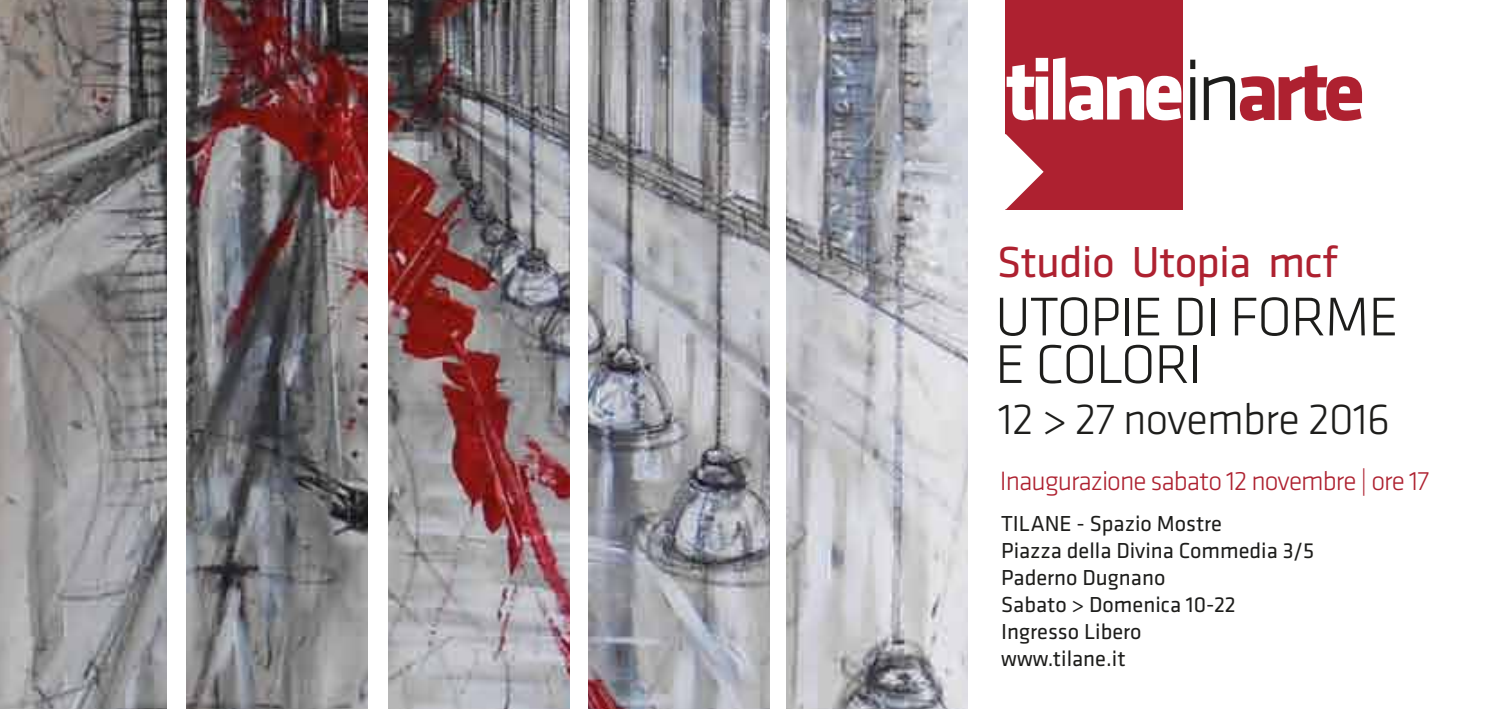
<style>
.page{position:relative;width:1489px;height:709px;background:#fff}
.page>*{position:absolute;margin:0;border:0;box-sizing:border-box;transform-origin:0 0}
.t1{font:700 88px "Klavika";letter-spacing:-.075em;color:#fff}
.t2{font:300 56.5px/47.5px "Klavika";letter-spacing:-.02em;color:#1d1d1b}
.t3{font:300 45px "Klavika";letter-spacing:-.02em;color:#1d1d1b}
.t4{font:45px "Klavika";letter-spacing:-.02em;color:#ae2130}
.t5{font:300 27.5px "Klavika";letter-spacing:-.035em;color:#ae2130}
.t6{font:22.5px/27px "Klavika";color:#1d1d1b}
.s1{font-weight:300;color:#1d1d1b}
.s2{color:#ae2130}
</style>
<div class="page">
<div style="left:1005px;top:0;width:177px;height:210px;background:#ae2130"></div>
<svg style="left:967px;top:134px;width:76px;height:76px"></svg>
<img style="left:0;top:0;width:167px;height:709px">
<img style="left:186px;top:0;width:182px;height:709px">
<img style="left:786px;top:0;width:181px;height:709px">
<img style="left:588px;top:0;width:181px;height:709px">
<img style="left:388px;top:0;width:181px;height:709px">
<h1 class="t1" style="left:1005px;top:42px;width:362px">tilane<span class="s1">in</span><span class="s2">arte</span></h1>
<h3 class="t4" style="left:997px;top:237px;width:342px">Studio Utopia mcf</h3>
<h2 class="t2" style="left:995px;top:294px;width:405px">UTOPIE DI FORME<br>E COLORI</h2>
<h3 class="t3" style="left:998px;top:394px;width:393px">12 &gt; 27 novembre 2016</h3>
<p class="t5" style="left:999px;top:466px;width:431px">Inaugurazione sabato 12 novembre | ore 17</p>
<p class="t6" style="left:1001px;top:510px;width:315px">TILANE - Spazio Mostre<br>Piazza della Divina Commedia 3/5<br>Paderno Dugnano<br>Sabato &gt; Domenica 10-22<br>Ingresso Libero<br>www.tilane.it</p>
</div>
